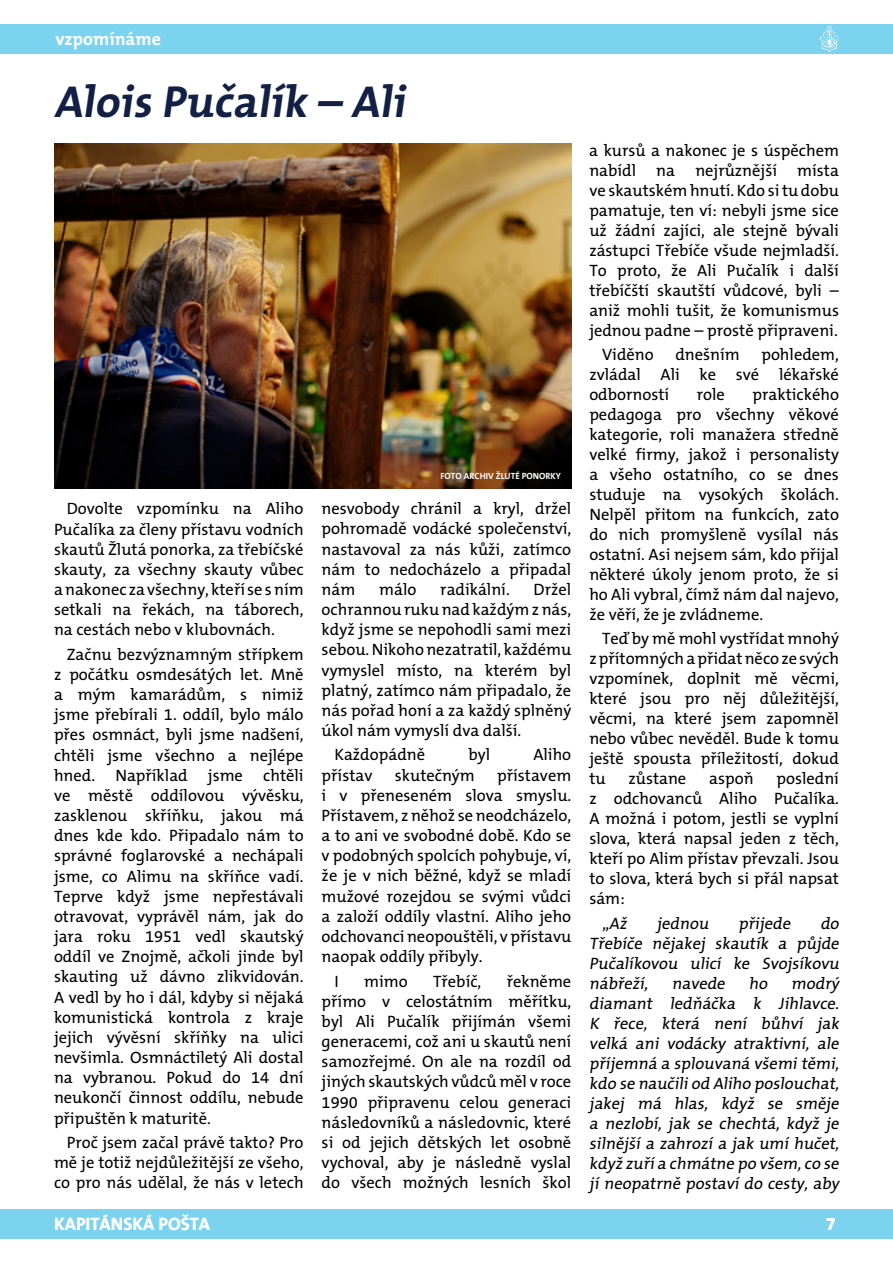
<style>
.page{position:relative;width:893px;height:1263px;background:#fff}
.page>*{position:absolute;margin:0;border:0;box-sizing:border-box;transform-origin:0 0}
.t1{font:700 45px "The Mix CE B7";color:#132045}
.t2{font:700 18px "The Mix CE B7";color:#fff}
.t3{font:16.5px/20.1px "The Mix CE B5 Plain";color:#000;text-align:justify}
.t4{font:700 9px "The Mix CE B7";color:#fff}
</style>
<div class="page">
<div style="left:0;top:1209px;width:893px;height:30px;background:#7bd3f0"></div>
<div style="left:0;top:24px;width:893px;height:30px;background:#7bd3f0"></div>
<svg style="left:820px;top:26px;width:19px;height:26px"></svg>
<img style="left:54px;top:144px;width:517px;height:344px">
<p class="t2" style="left:55px;top:29px;width:107px">vzpomínáme</p>
<h1 class="t1" style="left:54px;top:76px;width:360px">Alois Pučalík – Ali</h1>
<p class="t4" style="left:440px;top:471px;width:122px">FOTO ARCHiV ŽLUTÉ PONORKY</p>
<p class="t3" style="left:54px;top:500px;width:251px;text-indent:13px">Dovolte vzpomínku na Aliho Pučalíka za členy přístavu vodních skautů Žlutá ponorka, za třebíčské skauty, za všechny skauty vůbec anakonec za všechny, kteří se sním setkali na řekách, na táborech, na cestách nebo v klubovnách.</p>
<p class="t3" style="left:54px;top:645px;width:251px;text-indent:13px">Začnu bezvýznamným střípkem z počátku osmdesátých let. Mně a mým kamarádům, s nimiž jsme přebírali 1. oddíl, bylo málo přes osmnáct, byli jsme nadšení, chtěli jsme všechno a nejlépe hned. Například jsme chtěli ve městě oddílovou vývěsku, zasklenou skříňku, jakou má dnes kde kdo. Připadalo nám to správné foglarovské a nechápali jsme, co Alimu na skříňce vadí.<br>Teprve když jsme nepřestávali otravovat, vyprávěl nám, jak do jara roku 1951 vedl skautský oddíl ve Znojmě, ačkoli jinde byl skauting už dávno zlikvidován.<br>A vedl by ho i dál, kdyby si nějaká komunistická kontrola z kraje jejich vývěsní skříňky na ulici nevšimla. Osmnáctiletý Ali dostal na vybranou. Pokud do 14 dní neukončí činnost oddílu, nebude připuštěn k maturitě.</p>
<p class="t3" style="left:54px;top:1133px;width:251px;text-indent:13px">Proč jsem začal právě takto? Pro mě je totiž nejdůležitější ze všeho, co pro nás udělal, že nás v letech</p>
<p class="t3" style="left:322px;top:499px;width:251px">nesvobody chránil a kryl, držel pohromadě vodácké společenství, nastavoval za nás kůži, zatímco nám to nedocházelo a připadal nám</p>
<p class="t3" style="left:322px;top:580px;width:251px;text-indent:212px">Držel ochrannou ruku nad každým z nás, když jsme se nepohodli sami mezi sebou. Nikoho nezatratil, každému vymyslel místo, na kterém byl platný, zatímco nám připadalo, že nás pořad honí a za každý splněný úkol nám vymyslí dva další.</p>
<p class="t3" style="left:334px;top:746px;width:92px">Každopádně</p>
<p class="t3" style="left:468px;top:746px;width:23px">byl</p>
<p class="t3" style="left:533px;top:746px;width:39px">Aliho</p>
<p class="t3" style="left:322px;top:766px;width:52px">přístav</p>
<p class="t3" style="left:395px;top:766px;width:81px">skutečným</p>
<p class="t3" style="left:379px;top:580px;width:39px">málo</p>
<p class="t3" style="left:440px;top:580px;width:71px">radikální.</p>
<p class="t3" style="left:322px;top:766px;width:251px;text-indent:176px">přístavem i v přeneseném slova smyslu.<br>Přístavem, z něhož se neodcházelo, a to ani ve svobodné době. Kdo se v podobných spolcích pohybuje, ví, že je v nich běžné, když se mladí mužové rozejdou se svými vůdci a založí oddíly vlastní. Aliho jeho odchovanci neopouštěli, v přístavu naopak oddíly přibyly.</p>
<p class="t3" style="left:334px;top:972px;width:6px">I</p>
<p class="t3" style="left:364px;top:972px;width:45px">mimo</p>
<p class="t3" style="left:433px;top:972px;width:50px">Třebíč,</p>
<p class="t3" style="left:322px;top:972px;width:251px;text-indent:185px">řekněme přímo v celostátním měřítku, byl Ali Pučalík přijímán všemi generacemi, což ani u skautů není samozřejmé. On ale na rozdíl od jiných skautských vůdců měl v roce 1990 připravenu celou generaci následovníků a následovnic, které si od jejich dětských let osobně vychoval, aby je následně vyslal do všech možných lesních škol</p>
<p class="t3" style="left:589px;top:142px;width:251px">a kursů a nakonec je s úspěchem nabídl na nejrůznější místa ve skautském hnutí. Kdo si tu dobu pamatuje, ten ví: nebyli jsme sice už žádní zajíci, ale stejně bývali zástupci Třebíče všude nejmladší.<br>To proto, že Ali Pučalík i další třebíčští skautští vůdcové, byli – aniž mohli tušit, že komunismus jednou padne – prostě připraveni.</p>
<p class="t3" style="left:602px;top:346px;width:53px">Viděno</p>
<p class="t3" style="left:675px;top:346px;width:66px">dnešním</p>
<p class="t3" style="left:589px;top:346px;width:251px;text-indent:172px">pohledem, zvládal Ali ke své lékařské odborností</p>
<p class="t3" style="left:589px;top:386px;width:251px;text-indent:163px">praktického pedagoga pro všechny věkové kategorie, roli manažera středně velké firmy, jakož i personalisty a všeho ostatního, co se dnes studuje na vysokých školách.<br>Nelpěl přitom na funkcích, zato do nich promyšleně vysílal nás ostatní. Asi nejsem sám, kdo přijal některé úkoly jenom proto, že si ho Ali vybral, čímž nám dal najevo, že věří, že je zvládneme.</p>
<p class="t3" style="left:589px;top:630px;width:251px;text-indent:13px">Teď by mě mohl vystřídat mnohý z přítomných a přidat něco ze svých vzpomínek, doplnit mě věcmi, které jsou pro něj důležitější, věcmi, na které jsem zapomněl nebo vůbec nevěděl. Bude k tomu ještě spousta příležitostí, dokud tu</p>
<p class="t3" style="left:697px;top:386px;width:30px">role</p>
<p class="t3" style="left:628px;top:769px;width:59px">zůstane</p>
<p class="t3" style="left:709px;top:769px;width:46px">aspoň</p>
<p class="t3" style="left:589px;top:770px;width:251px;text-indent:187px">poslední z odchovanců Aliho Pučalíka.<br>A možná i potom, jestli se vyplní slova, která napsal jeden z těch, kteří po Alim přístav převzali. Jsou to slova, která bych si přál napsat sám:</p>
<p class="t3" style="left:602px;top:914px;width:29px">„Až</p>
<p class="t3" style="left:657px;top:914px;width:56px">jednou</p>
<p class="t3" style="left:739px;top:914px;width:56px">přij ede</p>
<p class="t3" style="left:589px;top:914px;width:254px;text-indent:231px">do Třebíče něj akej skautík a půj de Pučalíkovou ulicí ke Svoj síkovu nábřeží,</p>
<p class="t3" style="left:589px;top:974px;width:254px;text-align:left;text-indent:202px">modrý diamant ledňáčka k Jihlavce.<br>K řece, která není bůhví jak velká ani vodácky atraktivní, ale příjemná a splouvaná všemi těmi, kdo se naučiliod Aliho poslouchat, jakej má hlas, když se směje a nezlobí, jak se chechtá, když je silnější a zahrozí a jak umí hučet, když zuřía chmátne po všem,co se jí neopatrně postaví do cesty, aby</p>
<p class="t3" style="left:672px;top:974px;width:57px">navede</p>
<p class="t3" style="left:749px;top:974px;width:23px">ho</p>
<p class="t2" style="left:54px;top:1214px;width:158px">KAPITÁNSKÁ POŠTA</p>
<p class="t2" style="left:826px;top:1214px;width:11px">7</p>
</div>
